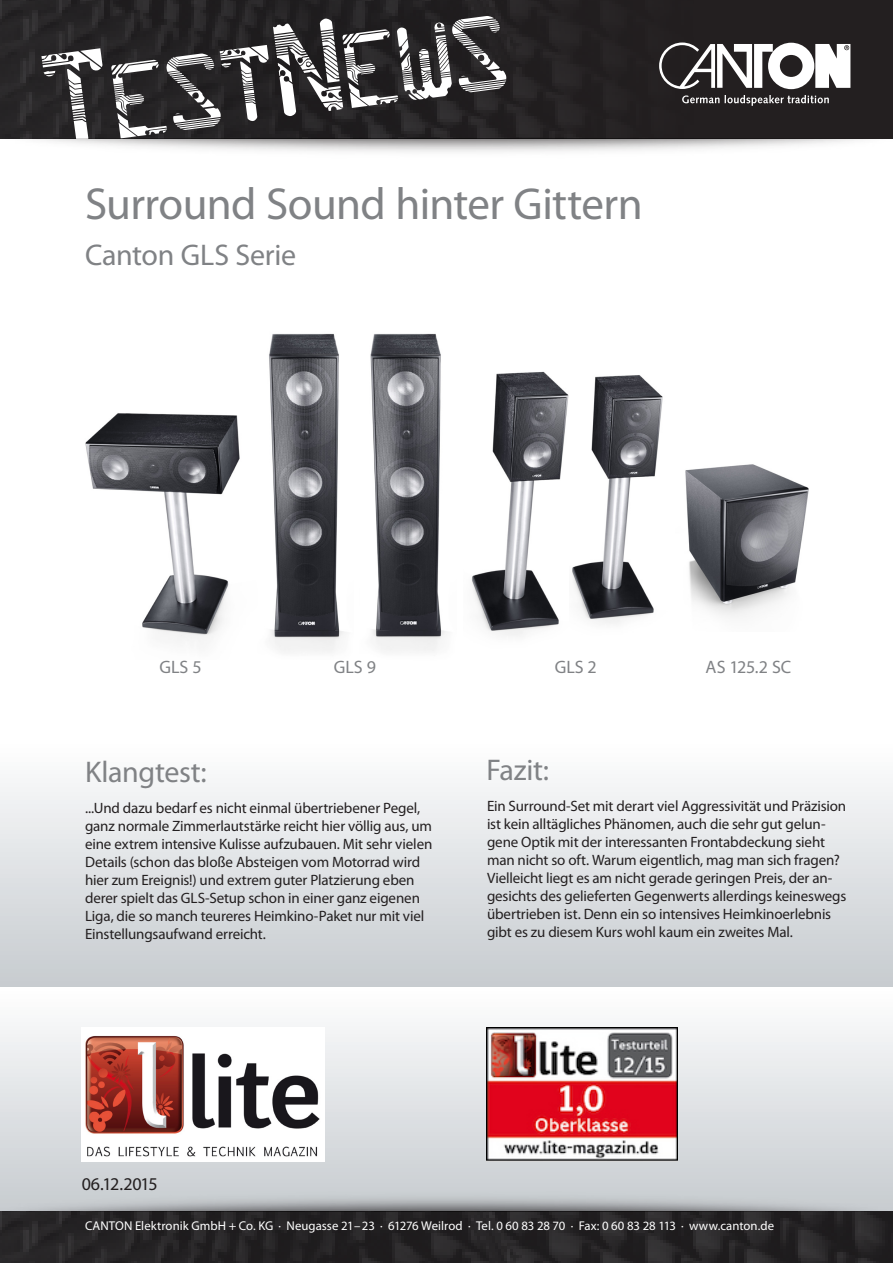
<style>
.page{position:relative;width:893px;height:1263px;background:#fff}
.page>*{position:absolute;margin:0;border:0;box-sizing:border-box;transform-origin:0 0}
.t1{font:45px "Myriad Pro";letter-spacing:-.015em;color:#808285}
.t2{font:30px "Myriad Pro";letter-spacing:-.01em;color:#808285}
.t3{font:18px "Myriad Pro";color:#808285}
.t4{font:18px "Myriad Pro";letter-spacing:-.05em;color:#231f20}
.t5{font:15px/18px "Myriad Pro";letter-spacing:-.01em;color:#231f20}
.t6{font:12.75px "Myriad Pro";color:#fff}
</style>
<div class="page">
<svg style="left:0;top:1026px;width:893px;height:159px;background:#dee1e3"></svg>
<div style="left:0;top:740px;width:893px;height:247px;background:linear-gradient(to bottom,#fefeff,#c6cbcf)"></div>
<img style="left:486px;top:1027px;width:192px;height:134px">
<img style="left:82px;top:1027px;width:243px;height:134px">
<img style="left:85px;top:333px;width:260px;height:319px">
<img style="left:370px;top:333px;width:76px;height:318px">
<img style="left:471px;top:371px;width:98px;height:265px">
<img style="left:572px;top:375px;width:91px;height:249px">
<img style="left:685px;top:464px;width:124px;height:153px">
<img style="left:0;top:0;width:893px;height:152px">
<svg style="left:659px;top:43px;width:191px;height:46px"></svg>
<svg style="left:682px;top:95px;width:147px;height:11px;background:#5a5758"></svg>
<svg style="left:41px;top:16px;width:465px;height:122px;background:#4b4a4b"></svg>
<img style="left:0;top:1185px;width:893px;height:78px">
<p class="t1" style="left:85px;top:176px;width:559px">Surround Sound hinter Gittern</p>
<p class="t2" style="left:85px;top:236px;width:213px">Canton GLS Serie</p>
<p class="t3" style="left:159px;top:656px;width:44px">GLS 5</p>
<p class="t3" style="left:334px;top:656px;width:44px">GLS 9</p>
<p class="t3" style="left:555px;top:656px;width:44px">GLS 2</p>
<p class="t3" style="left:706px;top:656px;width:87px">AS 125.2 SC</p>
<p class="t2" style="left:85px;top:754px;width:123px">Klangtest:</p>
<p class="t5" style="left:85px;top:798px;width:349px">...Und dazu bedarf es nicht einmal übertriebener Pegel, ganz normale Zimmerlautstärke reicht hier völlig aus, um eine extrem intensive Kulisse aufzubauen. Mit sehr vielen Details (schon das bloße Absteigen vom Motorrad wird hier zum Ereignis!) und extrem guter Platzierung eben derer spielt das GLS-Setup schon in einer ganz eigenen Liga, die so manch teureres Heimkino-Paket nur mit viel Einstellungsaufwand erreicht.</p>
<p class="t2" style="left:486px;top:751px;width:64px">Fazit:</p>
<p class="t5" style="left:487px;top:797px;width:361px">Ein Surround-Set mit derart viel Aggressivität und Präzision ist kein alltägliches Phänomen, auch die sehr gut gelun&shy;gene Optik mit der interessanten Frontabdeckung sieht man nicht so oft. Warum eigentlich, mag man sich fragen?<br>Vielleicht liegt es am nicht gerade geringen Preis, der an&shy;gesichts des gelieferten Gegenwerts allerdings keineswegs übertrieben ist. Denn ein so intensives Heimkinoerlebnis gibt es zu diesem Kurs wohl kaum ein zweites Mal.</p>
<p class="t4" style="left:82px;top:1173px;width:78px">06.12.2015</p>
<p class="t6" style="left:85px;top:1218px;width:691px">CANTON Elektronik GmbH + Co. KG · Neugasse 21–23 · 61276 Weilrod · Tel. 0 60 83 28 70 · Fax: 0 60 83 28 113 · www.canton.de</p>
</div>
